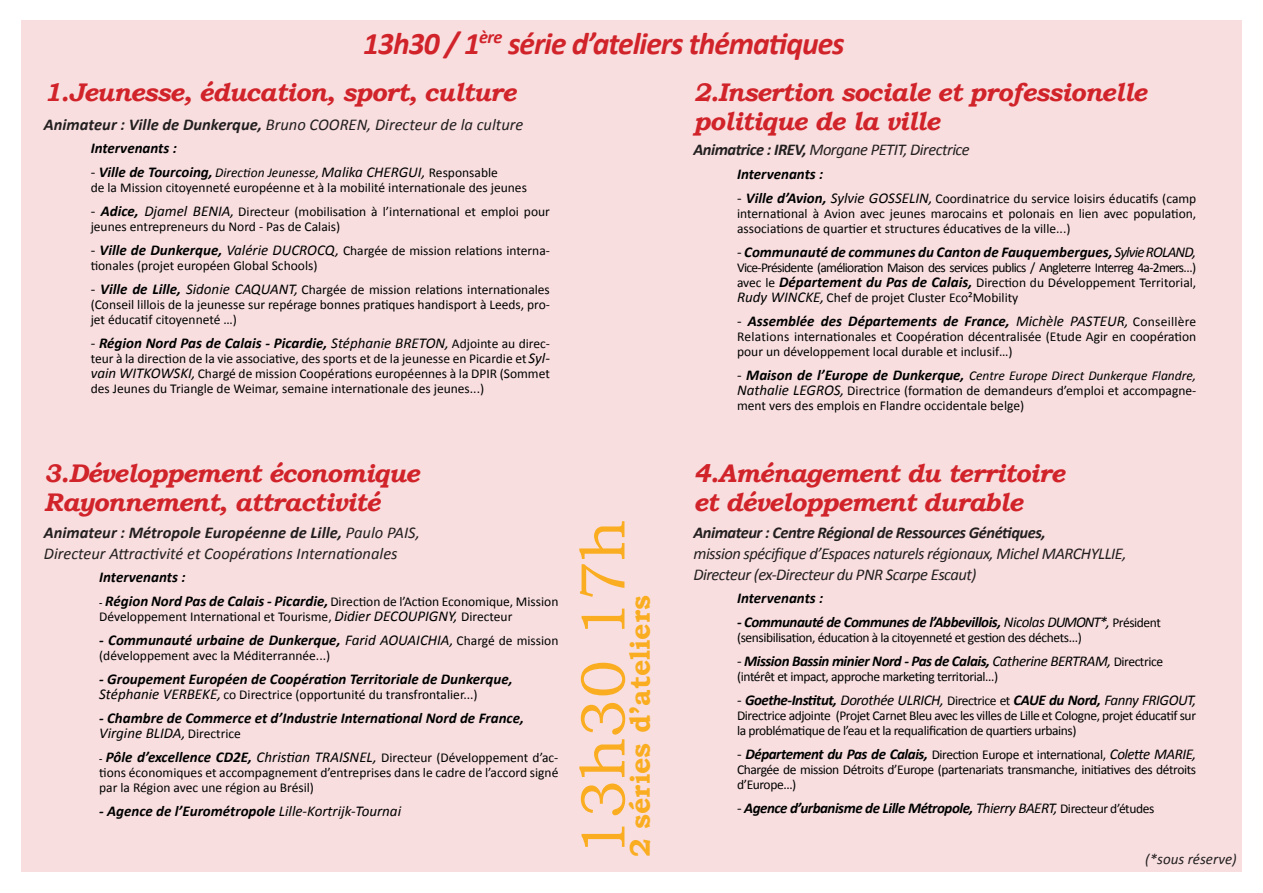
<style>
.page{position:relative;width:1263px;height:893px;background:#fff}
.page>*{position:absolute;margin:0;border:0;box-sizing:border-box;transform-origin:0 0}
.t1{font:63px "Bookman Old Style";color:#faad20}
.t2{font:italic 700 31.5px "Calibri";letter-spacing:-.03em;color:#d1232a}
.t3{font:700 28.5px "Bookman Old Style";color:#faad20}
.t4{font:italic 700 25.5px "Bookman Old Style";letter-spacing:-.03em;color:#d1232a}
.t5{font:italic 16.5px/21px "Calibri";letter-spacing:-.03em;color:#231f20}
.t6{font:italic 16.5px "Calibri";color:#231f20}
.t7{font:italic 700 16.5px "Calibri";color:#231f20}
.t8{font:italic 700 16.5px "Calibri";letter-spacing:-.03em;color:#231f20}
.t9{font:italic 700 15px "Calibri";color:#000}
.t10{font:italic 700 15px "Calibri";letter-spacing:-.03em;color:#000}
.t11{font:italic 15px "Calibri";letter-spacing:-.03em;color:#000}
.t12{font:italic 15px "Calibri";color:#000}
.t13{font:italic 15px "Calibri";color:#231f20}
.t14{font:13.5px/15px "Calibri";color:#000;text-align:justify}
.t15{font:13.5px/15px "Calibri";letter-spacing:-.03em;color:#000}
.t16{font:italic 13.5px "Calibri";color:#000}
.s1{font-weight:700}
.s2{font-style:normal;font-size:15px}
.s3{font-weight:700;font-size:15px}
.s4{font-size:15px}
.s5{font-style:normal}
.s6{font-weight:700;font-style:italic;font-size:15px}
.s7{font-style:italic;font-size:15px}
.s8{font-weight:400;font-style:normal}
.s9{font-weight:400}
.s10{font-weight:400;font-style:normal;font-size:13.5px}
.s11{font-style:italic}
.s12{font-weight:700;font-style:italic;font-size:10.5px}
.s13{font-style:normal;font-size:13.5px}
</style>
<div class="page">
<div style="left:22px;top:21px;width:1220px;height:851px;background:#f8dedf"></div>
<p class="t2" style="left:363px;top:21px;width:483px">13h30 / 1<sup>ère</sup> série d’ateliers thématiques</p>
<p class="t4" style="left:44px;top:74px;width:474px">1.Jeunesse, éducation, sport, culture</p>
<p class="t6" style="left:44px;top:113px;width:481px"><span class="s1">Animateur : Ville de Dunkerque,</span> Bruno COOREN, Directeur de la culture</p>
<p class="t4" style="left:693px;top:74px;width:455px">2.Insertion sociale et professionelle</p>
<p class="t4" style="left:693px;top:102px;width:248px">politique de la ville</p>
<p class="t5" style="left:693px;top:139px;width:278px"><span class="s1">Animatrice : IREV,</span> Morgane PETIT, Directrice</p>
<p class="t9" style="left:91px;top:137px;width:88px">Intervenants :</p>
<p class="t16" style="left:91px;top:163px;width:409px"><span class="s2">-</span> <span class="s3">Ville de Tourcoing,</span> Direction Jeunesse, <span class="s4">Malika CHERGUI,</span> <span class="s5">Responsable</span></p>
<p class="t14" style="left:91px;top:180px;width:438px">de la Mission citoyenneté européenne et à la mobilité internationale des jeunes</p>
<p class="t14" style="left:91px;top:204px;width:461px"><span class="s4">-</span> <span class="s6">Adice,</span> <span class="s7">Djamel BENIA,</span> Directeur (mobilisation à l’international et emploi pour jeunes entrepreneurs du Nord - Pas de Calais)</p>
<p class="t14" style="left:91px;top:243px;width:461px"><span class="s4">-</span> <span class="s6">Ville de Dunkerque,</span> <span class="s7">Valérie DUCROCQ,</span> Chargée de mission relations interna&shy;tionales (projet européen Global Schools)</p>
<p class="t14" style="left:91px;top:282px;width:461px"><span class="s4">-</span> <span class="s6">Ville de Lille,</span> <span class="s7">Sidonie CAQUANT,</span> Chargée de mission relations internationales (Conseil lillois de la jeunesse sur repérage bonnes pratiques handisport à Leeds, pro&shy;jet éducatif citoyenneté …)</p>
<p class="t9" style="left:91px;top:332px;width:461px"><span class="s8">-</span> Région Nord Pas de Calais - Picardie, <span class="s9">Stéphanie BRETON,</span> <span class="s10">Adjointe au direc-</span></p>
<p class="t14" style="left:91px;top:351px;width:461px">teur à la direction de la vie associative, des sports et de la jeunesse en Picardie et <span class="s7">Syl&shy;vain WITKOWSKI,</span> Chargé de mission Coopérations européennes à la DPIR (Sommet des Jeunes du Triangle de Weimar, semaine internationale des jeunes...)</p>
<p class="t9" style="left:737px;top:163px;width:88px">Intervenants :</p>
<p class="t14" style="left:737px;top:190px;width:461px"><span class="s4">-</span> <span class="s6">Ville d’Avion,</span> <span class="s7">Sylvie GOSSELIN,</span> Coordinatrice du service loisirs éducatifs (camp international à Avion avec jeunes marocains et polonais en lien avec population, associations de quartier et structures éducatives de la ville...)</p>
<p class="t9" style="left:737px;top:241px;width:461px"><span class="s8">-</span> Communauté de communes du Canton de Fauquembergues, <span class="s9">Sylvie ROLAND,</span></p>
<p class="t14" style="left:737px;top:259px;width:461px">Vice-Présidente (amélioration Maison des services publics / Angleterre Interreg 4a-2mers…) avec le <span class="s6">Département du Pas de Calais,</span> Direction du Développement Territorial, <span class="s7">Rudy WINCKE,</span> Chef de projet Cluster Eco²Mobility</p>
<p class="t9" style="left:737px;top:310px;width:461px"><span class="s8">-</span> Assemblée des Départements de France, <span class="s9">Michèle PASTEUR,</span> <span class="s10">Conseillère</span></p>
<p class="t14" style="left:737px;top:328px;width:461px">Relations internationales et Coopération décentralisée (Etude Agir en coopération pour un développement local durable et inclusif…)</p>
<p class="t14" style="left:737px;top:367px;width:461px"><span class="s4">-</span> <span class="s6">Maison de l’Europe de Dunkerque,</span> <span class="s11">Centre Europe Direct Dunkerque Flandre, </span><span class="s7">Nathalie LEGROS,</span> Directrice (formation de demandeurs d’emploi et accompagne&shy;ment vers des emplois en Flandre occidentale belge)</p>
<p class="t4" style="left:44px;top:455px;width:377px">3.Développement économique</p>
<p class="t4" style="left:44px;top:483px;width:338px">Rayonnement, attractivité</p>
<p class="t7" style="left:44px;top:520px;width:377px">Animateur : Métropole Européenne de Lille, <span class="s9">Paulo PAIS,</span></p>
<p class="t6" style="left:44px;top:542px;width:355px">Directeur Attractivité et Coopérations Internationales</p>
<p class="t9" style="left:99px;top:566px;width:88px">Intervenants :</p>
<p class="t14" style="left:99px;top:593px;width:461px"><span class="s12">-</span> <span class="s6">Région Nord Pas de Calais - Picardie,</span>Direction de l’Action Economique, Mission<br>Développement International et Tourisme, <span class="s7">Didier DECOUPIGNY,</span> Directeur</p>
<p class="t9" style="left:99px;top:629px;width:461px">- Communauté urbaine de Dunkerque, <span class="s9">Farid AOUAICHIA,</span> <span class="s10">Chargé de mission</span></p>
<p class="t14" style="left:99px;top:647px;width:233px">(développement avec la Méditerrannée...)</p>
<p class="t9" style="left:99px;top:668px;width:415px">- Groupement Européen de Coopération Territoriale de Dunkerque,</p>
<p class="t14" style="left:99px;top:686px;width:380px"><span class="s7">Stéphanie VERBEKE,</span> co Directrice (opportunité du transfrontalier...)</p>
<p class="t9" style="left:99px;top:707px;width:426px">- Chambre de Commerce et d’Industrie International Nord de France,</p>
<p class="t12" style="left:99px;top:722px;width:143px">Virgine BLIDA, <span class="s13">Directrice</span></p>
<p class="t14" style="left:99px;top:749px;width:461px"><span class="s12">-</span> <span class="s6">Pôle d’excellence CD2E,</span> <span class="s7">Christian TRAISNEL,</span> Directeur (Développement d’ac&shy;tions économiques et accompagnement d’entreprises dans le cadre de l’accord signé par la Région avec une région au Brésil)</p>
<p class="t9" style="left:99px;top:800px;width:303px">- Agence de l’Eurométropole <span class="s9">Lille-Kortrijk-Tournai</span></p>
<p class="t1" style="left:562px;top:857px;width:339px;rotate:-90deg">13h30 17h</p>
<p class="t3" style="left:620px;top:857px;width:264px;rotate:-90deg">2 séries d’ateliers</p>
<p class="t4" style="left:693px;top:455px;width:373px">4.Aménagement du territoire</p>
<p class="t4" style="left:693px;top:483px;width:331px">et développement durable</p>
<p class="t8" style="left:693px;top:520px;width:354px">Animateur : Centre Régional de Ressources Génétiques,</p>
<p class="t5" style="left:693px;top:542px;width:434px">mission spécifique d’Espaces naturels régionaux, Michel MARCHYLLIE,<br>Directeur (ex-Directeur du PNR Scarpe Escaut)</p>
<p class="t9" style="left:737px;top:587px;width:88px">Intervenants :</p>
<p class="t10" style="left:737px;top:611px;width:425px">- Communauté de Communes de l’Abbevillois, <span class="s9">Nicolas DUMONT*,</span> <span class="s10">Président</span></p>
<p class="t15" style="left:737px;top:630px;width:346px">(sensibilisation, éducation à la citoyenneté et gestion des déchets...)</p>
<p class="t10" style="left:737px;top:650px;width:428px"><span class="s8">-</span> Mission Bassin minier Nord - Pas de Calais, <span class="s9">Catherine BERTRAM,</span> <span class="s10">Directrice</span></p>
<p class="t15" style="left:737px;top:669px;width:263px">(intérêt et impact, approche marketing territorial…)</p>
<p class="t11" style="left:737px;top:690px;width:461px"><span class="s5">-</span> <span class="s1">Goethe-Institut,</span> Dorothée ULRICH, <span class="s13">Directrice et</span> <span class="s1">CAUE du Nord,</span> Fanny FRIGOUT,</p>
<p class="t15" style="left:737px;top:708px;width:460px">Directrice adjointe (Projet Carnet Bleu avec les villes de Lille et Cologne, projet éducatif sur la problématique de l’eau et la requalification de quartiers urbains)</p>
<p class="t14" style="left:737px;top:747px;width:461px"><span class="s4">-</span> <span class="s6">Département du Pas de Calais,</span> Direction Europe et international, <span class="s7">Colette MARIE, </span>Chargée de mission Détroits d’Europe (partenariats transmanche, initiatives des détroits d’Europe…)</p>
<p class="t10" style="left:737px;top:797px;width:419px"><span class="s8">-</span> Agence d’urbanisme de Lille Métropole, <span class="s9">Thierry BAERT,</span> <span class="s10">Directeur d’études</span></p>
<p class="t13" style="left:1145px;top:848px;width:93px">(*sous réserve)</p>
</div>
